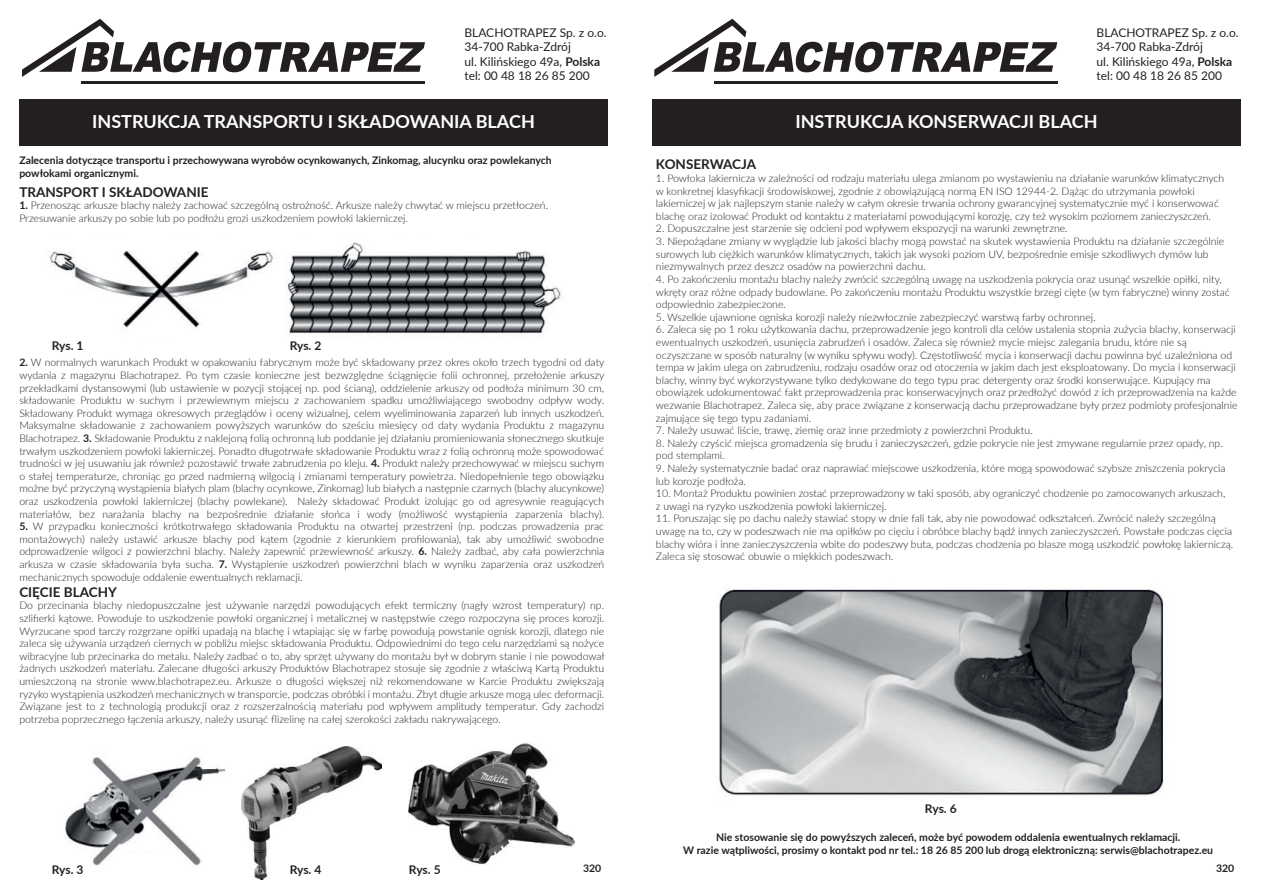
<style>
.page{position:relative;width:1263px;height:893px;background:#fff}
.page>*{position:absolute;margin:0;border:0;box-sizing:border-box;transform-origin:0 0}
.t1{font:700 18px "Lato";color:#fff}
.t2{font:700 13.5px "Lato";color:#231f20}
.t3{font:12px/14.4px "Lato";color:#231f20}
.t4{font:700 12px "Lato";letter-spacing:-.015em;color:#231f20}
.t5{font:300 10.5px/12.6px "Lato";color:#231f20}
.t6{font:700 10.5px/12.6px "Lato";color:#231f20}
.s1{font-weight:700}
</style>
<div class="page">
<img style="left:48px;top:242px;width:514px;height:92px">
<img style="left:65px;top:757px;width:199px;height:123px">
<hr style="left:81px;top:82px;width:344px;height:2px;background:#231f20">
<svg style="left:22px;top:19px;width:403px;height:58px"></svg>
<img style="left:719px;top:588px;width:445px;height:208px">
<div style="left:19px;top:99px;width:589px;height:47px;background:#231f20"></div>
<div style="left:652px;top:99px;width:589px;height:47px;background:#231f20"></div>
<hr style="left:714px;top:82px;width:343px;height:2px;background:#231f20">
<svg style="left:654px;top:19px;width:403px;height:58px"></svg>
<img style="left:408px;top:744px;width:166px;height:121px">
<img style="left:241px;top:746px;width:141px;height:133px">
<div style="left:123px;top:853px;width:48px;height:17px;background:#fff"></div>
<p class="t3" style="left:464px;top:25px;width:144px">BLACHOTRAPEZ Sp. z o.o.<br>34-700 Rabka-Zdrój<br>ul. Kilińskiego 49a, <span class="s1">Polska </span>tel: 00 48 18 26 85 200</p>
<p class="t3" style="left:1096px;top:25px;width:144px">BLACHOTRAPEZ Sp. z o.o.<br>34-700 Rabka-Zdrój<br>ul. Kilińskiego 49a, <span class="s1">Polska </span>tel: 00 48 18 26 85 200</p>
<h1 class="t1" style="left:92px;top:109px;width:444px">INSTRUKCJA TRANSPORTU I SKŁADOWANIA BLACH</h1>
<h1 class="t1" style="left:795px;top:109px;width:304px">INSTRUKCJA KONSERWACJI BLACH</h1>
<p class="t6" style="left:19px;top:154px;width:534px">Zalecenia dotyczące transportu i przechowywana wyrobów ocynkowanych, Zinkomag, alucynku oraz powlekanych powłokami organicznymi.</p>
<p class="t2" style="left:656px;top:155px;width:102px">KONSERWACJA</p>
<p class="t5" style="left:656px;top:172px;width:570px">1. Powłoka lakiernicza w zależności od rodzaju materiału ulega zmianom po wystawieniu na działanie warunków klimatycznych w konkretnej klasyfikacji środowiskowej, zgodnie z obowiązującą normą EN ISO 12944-2. Dążąc do utrzymania powłoki lakierniczej w jak najlepszym stanie należy w całym okresie trwania ochrony gwarancyjnej systematycznie myć i konserwować blachę oraz izolować Produkt od kontaktu z materiałami powodującymi korozję, czy też wysokim poziomem zanieczyszczeń.</p>
<p class="t5" style="left:656px;top:222px;width:413px">2. Dopuszczalne jest starzenie się odcieni pod wpływem ekspozycji na warunki zewnętrzne.</p>
<p class="t5" style="left:656px;top:235px;width:570px">3. Niepożądane zmiany w wyglądzie lub jakości blachy mogą powstać na skutek wystawienia Produktu na działanie szczególnie surowych lub ciężkich warunków klimatycznych, takich jak wysoki poziom UV, bezpośrednie emisje szkodliwych dymów lub niezmywalnych przez deszcz osadów na powierzchni dachu.</p>
<p class="t5" style="left:656px;top:272px;width:575px">4. Po zakończeniu montażu blachy należy zwrócić szczególną uwagę na uszkodzenia pokrycia oraz usunąć wszelkie opiłki, nity, wkręty oraz różne odpady budowlane. Po zakończeniu montażu Produktu wszystkie brzegi cięte (w tym fabryczne) winny zostać odpowiednio zabezpieczone.</p>
<p class="t5" style="left:656px;top:310px;width:441px">5. Wszelkie ujawnione ogniska korozji należy niezwłocznie zabezpieczyć warstwą farby ochronnej.</p>
<p class="t5" style="left:656px;top:323px;width:583px">6. Zaleca się po 1 roku użytkowania dachu, przeprowadzenie jego kontroli dla celów ustalenia stopnia zużycia blachy, konserwacji ewentualnych uszkodzeń, usunięcia zabrudzeń i osadów. Zaleca się również mycie miejsc zalegania brudu, które nie są oczyszczane w sposób naturalny (w wyniku spływu wody). Częstotliwość mycia i konserwacji dachu powinna być uzależniona od tempa w jakim ulega on zabrudzeniu, rodzaju osadów oraz od otoczenia w jakim dach jest eksploatowany. Do mycia i konserwacji blachy, winny być wykorzystywane tylko dedykowane do tego typu prac detergenty oraz środki konserwujące. Kupujący ma obowiązek udokumentować fakt przeprowadzenia prac konserwacyjnych oraz przedłożyć dowód z ich przeprowadzenia na każde wezwanie Blachotrapez. Zaleca się, aby prace związane z konserwacją dachu przeprowadzane były przez podmioty profesjonalnie zajmujące się tego typu zadaniami.</p>
<p class="t5" style="left:656px;top:424px;width:378px">7. Należy usuwać liście, trawę, ziemię oraz inne przedmioty z powierzchni Produktu.</p>
<p class="t5" style="left:656px;top:436px;width:568px">8. Należy czyścić miejsca gromadzenia się brudu i zanieczyszczeń, gdzie pokrycie nie jest zmywane regularnie przez opady, np. pod stemplami.</p>
<p class="t5" style="left:656px;top:461px;width:571px">9. Należy systematycznie badać oraz naprawiać miejscowe uszkodzenia, które mogą spowodować szybsze zniszczenia pokrycia lub korozje podłoża.</p>
<p class="t5" style="left:656px;top:487px;width:571px">10. Montaż Produktu powinien zostać przeprowadzony w taki sposób, aby ograniczyć chodzenie po zamocowanych arkuszach, z uwagi na ryzyko uszkodzenia powłoki lakierniczej.</p>
<p class="t5" style="left:656px;top:512px;width:579px">11. Poruszając się po dachu należy stawiać stopy w dnie fali tak, aby nie powodować odkształceń. Zwrócić należy szczególną uwagę na to, czy w podeszwach nie ma opiłków po cięciu i obróbce blachy bądź innych zanieczyszczeń. Powstałe podczas cięcia blachy wióra i inne zanieczyszczenia wbite do podeszwy buta, podczas chodzenia po blasze mogą uszkodzić powłokę lakierniczą.<br>Zaleca się stosować obuwie o miękkich podeszwach.</p>
<p class="t2" style="left:19px;top:182px;width:191px">TRANSPORT I SKŁADOWANIE</p>
<p class="t5" style="left:19px;top:199px;width:530px"><span class="s1">1.</span> Przenosząc arkusze blachy należy zachować szczególną ostrożność. Arkusze należy chwytać w miejscu przetłoczeń.<br>Przesuwanie arkuszy po sobie lub po podłożu grozi uszkodzeniem powłoki lakierniczej.</p>
<p class="t4" style="left:52px;top:337px;width:33px">Rys. 1</p>
<p class="t4" style="left:290px;top:337px;width:33px">Rys. 2</p>
<p class="t5" style="left:19px;top:356px;width:587px;text-align:justify"><span class="s1">2.</span> W normalnych warunkach Produkt w opakowaniu fabrycznym może być składowany przez okres około trzech tygodni od daty wydania z magazynu Blachotrapez. Po tym czasie konieczne jest bezwzględne ściągnięcie folii ochronnej, przełożenie arkuszy przekładkami dystansowymi (lub ustawienie w pozycji stojącej np. pod ścianą), oddzielenie arkuszy od podłoża minimum 30 cm, składowanie Produktu w suchym i przewiewnym miejscu z zachowaniem spadku umożliwiającego swobodny odpływ wody.<br>Składowany Produkt wymaga okresowych przeglądów i oceny wizualnej, celem wyeliminowania zaparzeń lub innych uszkodzeń.<br>Maksymalne składowanie z zachowaniem powyższych warunków do sześciu miesięcy od daty wydania Produktu z magazynu Blachotrapez. <span class="s1">3.</span> Składowanie Produktu z naklejoną folią ochronną lub poddanie jej działaniu promieniowania słonecznego skutkuje trwałym uszkodzeniem powłoki lakierniczej. Ponadto długotrwałe składowanie Produktu wraz z folią ochronną może spowodować trudności w jej usuwaniu jak również pozostawić trwałe zabrudzenia po kleju. <span class="s1">4.</span> Produkt należy przechowywać w miejscu suchym o stałej temperaturze, chroniąc go przed nadmierną wilgocią i zmianami temperatury powietrza. Niedopełnienie tego obowiązku możne być przyczyną wystąpienia białych plam (blachy ocynkowe, Zinkomag) lub białych a następnie czarnych (blachy alucynkowe) oraz uszkodzenia powłoki lakierniczej (blachy powlekane). Należy składować Produkt izolując go od agresywnie reagujących materiałów, bez narażania blachy na bezpośrednie działanie słońca i wody (możliwość wystąpienia zaparzenia blachy).</p>
<p class="t5" style="left:19px;top:520px;width:586px;text-align:justify"><span class="s1">5.</span> W przypadku konieczności krótkotrwałego składowania Produktu na otwartej przestrzeni (np. podczas prowadzenia prac montażowych) należy ustawić arkusze blachy pod kątem (zgodnie z kierunkiem profilowania), tak aby umożliwić swobodne odprowadzenie wilgoci z powierzchni blachy. Należy zapewnić przewiewność arkuszy. <span class="s1">6.</span> Należy zadbać, aby cała powierzchnia arkusza w czasie składowania była sucha. <span class="s1">7.</span> Wystąpienie uszkodzeń powierzchni blach w wyniku zaparzenia oraz uszkodzeń mechanicznych spowoduje oddalenie ewentualnych reklamacji.</p>
<p class="t2" style="left:19px;top:582px;width:99px">CIĘCIE BLACHY</p>
<p class="t5" style="left:19px;top:599px;width:587px;text-align:justify">Do przecinania blachy niedopuszczalne jest używanie narzędzi powodujących efekt termiczny (nagły wzrost temperatury) np. szlifierki kątowe. Powoduje to uszkodzenie powłoki organicznej i metalicznej w następstwie czego rozpoczyna się proces korozji.<br>Wyrzucane spod tarczy rozgrzane opiłki upadają na blachę i wtapiając się w farbę powodują powstanie ognisk korozji, dlatego nie zaleca się używania urządzeń ciernych w pobliżu miejsc składowania Produktu. Odpowiednimi do tego celu narzędziami są nożyce wibracyjne lub przecinarka do metalu. Należy zadbać o to, aby sprzęt używany do montażu był w dobrym stanie i nie powodował żadnych uszkodzeń materiału. Zalecane długości arkuszy Produktów Blachotrapez stosuje się zgodnie z właściwą Kartą Produktu umieszczoną na stronie www.blachotrapez.eu. Arkusze o długości większej niż rekomendowane w Karcie Produktu zwiększają ryzyko wystąpienia uszkodzeń mechanicznych w transporcie, podczas obróbki i montażu. Zbyt długie arkusze mogą ulec deformacji.<br>Związane jest to z technologią produkcji oraz z rozszerzalnością materiału pod wpływem amplitudy temperatur. Gdy zachodzi potrzeba poprzecznego łączenia arkuszy, należy usunąć flizelinę na całej szerokości zakładu nakrywającego.</p>
<p class="t4" style="left:925px;top:800px;width:33px">Rys. 6</p>
<p class="t4" style="left:52px;top:860px;width:33px">Rys. 3</p>
<p class="t4" style="left:290px;top:860px;width:33px">Rys. 4</p>
<p class="t4" style="left:409px;top:860px;width:33px">Rys. 5</p>
<p class="t6" style="left:583px;top:862px;width:20px">320</p>
<p class="t6" style="left:683px;top:831px;width:531px;text-align:center">Nie stosowanie się do powyższych zaleceń, może być powodem oddalenia ewentualnych reklamacji.<br>W razie wątpliwości, prosimy o kontakt pod nr tel.: 18 26 85 200 lub drogą elektroniczną: serwis@blachotrapez.eu</p>
<p class="t6" style="left:1216px;top:862px;width:20px">320</p>
</div>
